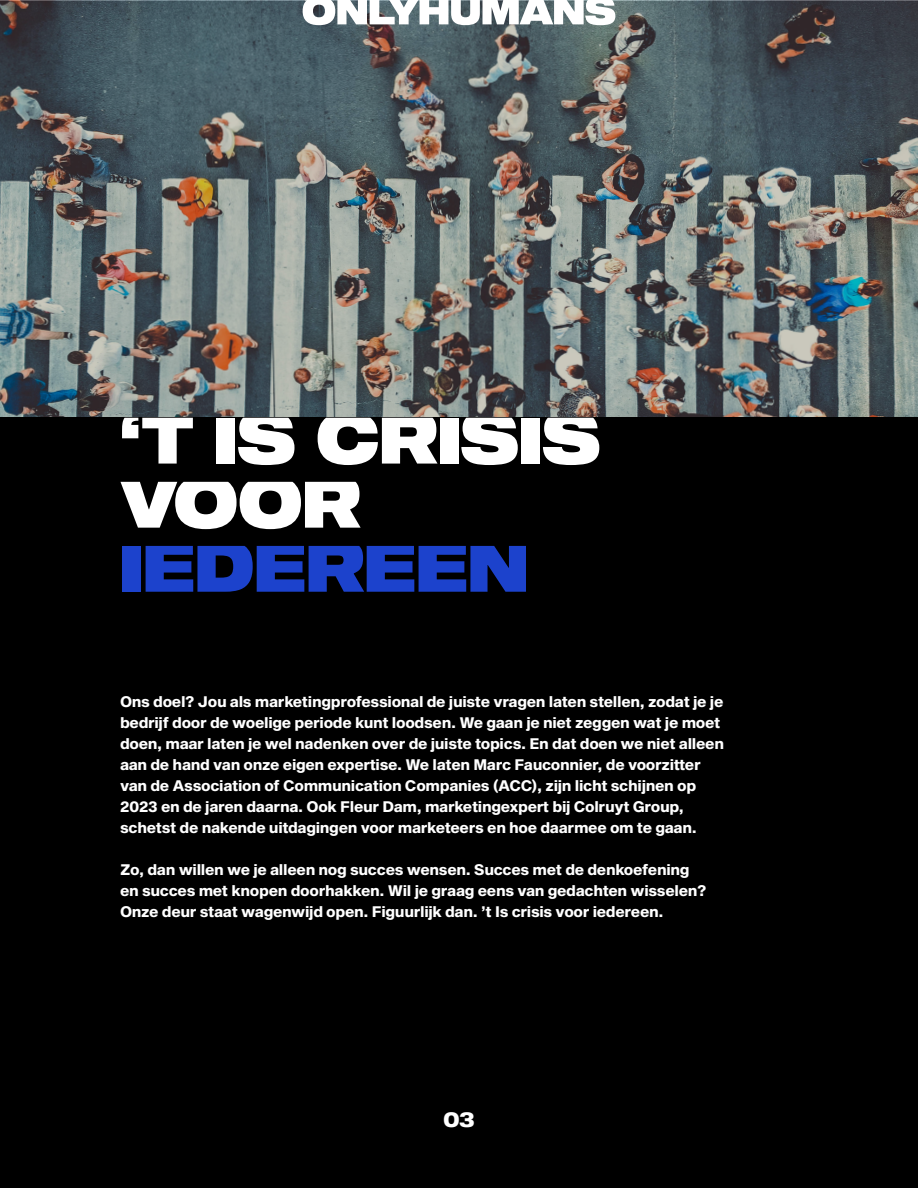
<style>
.page{position:relative;width:918px;height:1188px;background:#fff}
.page>*{position:absolute;margin:0;border:0;box-sizing:border-box;transform-origin:0 0}
.t1{font:70.5px/64.1px "Shapiro Headline 62 MILES";color:#fff}
.t2{font:70.5px "Shapiro Headline 62 MILES";color:#1c42cc}
.t3{font:700 20.7px "Shapiro Headline";color:#fff}
.t4{font:700 15px/21px "Shapiro";letter-spacing:-.02em;color:#fff}
</style>
<div class="page">
<img style="left:0;top:1px;width:918px;height:417px">
<div style="left:0;top:418px;width:918px;height:770px;background:#000"></div>
<svg style="left:303px;top:0;width:312px;height:25px"></svg>
<h1 class="t1" style="left:120px;top:409px;width:482px">‘T IS CRISIS<br>VOOR</h1>
<h1 class="t2" style="left:120px;top:516px;width:410px">IEDEREEN</h1>
<p class="t4" style="left:120px;top:691px;width:606px">Ons doel? Jou als marketingprofessional de juiste vragen laten stellen, zodat je je bedrijf door de woelige periode kunt loodsen. We gaan je niet zeggen wat je moet doen, maar laten je wel nadenken over de juiste topics. En dat doen we niet alleen aan de hand van onze eigen expertise. We laten Marc Fauconnier, de voorzitter van de Association of Communication Companies (ACC), zijn licht schijnen op 2023 en de jaren daarna. Ook Fleur Dam, marketingexpert bij Colruyt Group, schetst de nakende uitdagingen voor marketeers en hoe daarmee om te gaan.</p>
<p class="t4" style="left:120px;top:859px;width:588px">Zo, dan willen we je alleen nog succes wensen. Succes met de denkoefening en succes met knopen doorhakken. Wil je graag eens van gedachten wisselen?<br>Onze deur staat wagenwijd open. Figuurlijk dan. ’t Is crisis voor iedereen.</p>
<h2 class="t3" style="left:443px;top:1104px;width:33px">03</h2>
</div>
